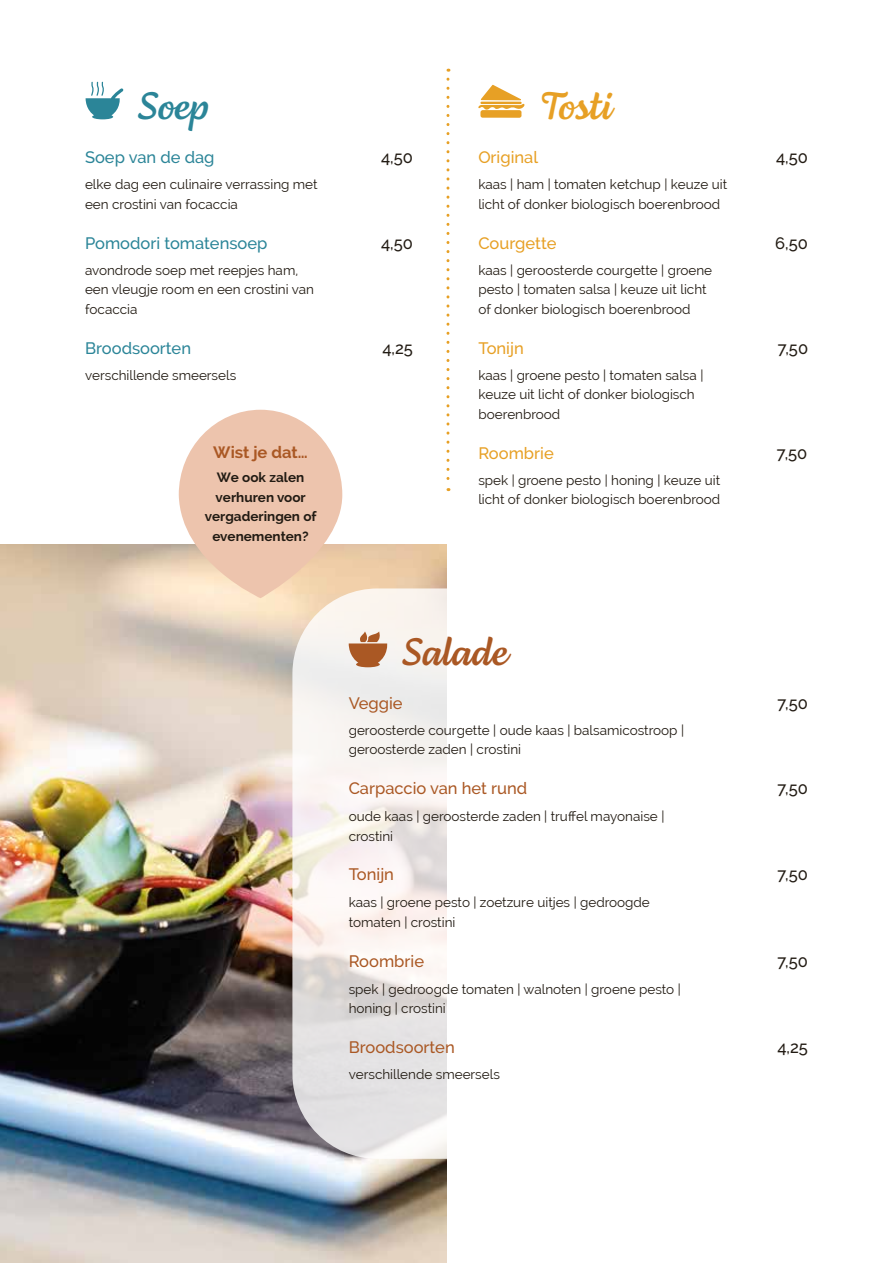
<style>
.page{position:relative;width:893px;height:1263px;background:#fff}
.page>*{position:absolute;margin:0;border:0;box-sizing:border-box;transform-origin:0 0}
.t1{font:39.45px "Lemongrass Script";color:#aa5824}
.t2{font:39.45px "Lemongrass Script";color:#e7a025}
.t3{font:39.45px "Lemongrass Script";color:#2b8598}
.t4{font:500 16.5px "Raleway";color:#aa5824}
.t5{font:500 16.5px "Raleway";color:#221b13}
.t6{font:500 16.5px "Raleway";color:#2b8598}
.t7{font:500 16.5px "Raleway";color:#e7a025}
.t8{font:700 16.5px "Raleway";color:#aa5824}
.t9{font:13.5px/19.5px "Raleway";color:#221b13}
.t10{font:700 13.5px/19.5px "Raleway";color:#221b13;text-align:center}
</style>
<div class="page">
<img style="left:0;top:544px;width:446px;height:719px">
<svg style="left:292px;top:588px;width:155px;height:571px"></svg>
<svg style="left:478px;top:85px;width:46px;height:33px"></svg>
<svg style="left:349px;top:631px;width:40px;height:36px"></svg>
<svg style="left:86px;top:82px;width:38px;height:37px"></svg>
<svg style="left:446px;top:79px;width:3px;height:412px"></svg>
<svg style="left:179px;top:410px;width:163px;height:188px;background:#efcdb8"></svg>
<h1 class="t3" style="left:137px;top:83px;width:73px">Soep</h1>
<h1 class="t2" style="left:538px;top:83px;width:75px">Tosti</h1>
<p class="t6" style="left:85px;top:148px;width:131px">Soep van de dag</p>
<p class="t5" style="left:381px;top:148px;width:33px">4,50</p>
<p class="t7" style="left:478px;top:148px;width:61px">Original</p>
<p class="t5" style="left:776px;top:148px;width:33px">4,50</p>
<p class="t9" style="left:85px;top:175px;width:234px">elke dag een culinaire verrassing met een crostini van focaccia</p>
<p class="t9" style="left:478px;top:175px;width:250px">kaas | ham | tomaten ketchup | keuze uit licht of donker biologisch boerenbrood</p>
<p class="t6" style="left:85px;top:233px;width:184px">Pomodori tomatensoep</p>
<p class="t5" style="left:381px;top:233px;width:33px">4,50</p>
<p class="t7" style="left:478px;top:233px;width:80px">Courgette</p>
<p class="t5" style="left:775px;top:233px;width:34px">6,50</p>
<p class="t9" style="left:85px;top:260px;width:230px">avondrode soep met reepjes ham, een vleugje room en een crostini van focaccia</p>
<p class="t9" style="left:478px;top:260px;width:235px">kaas | geroosterde courgette | groene pesto | tomaten salsa | keuze uit licht of donker biologisch boerenbrood</p>
<p class="t6" style="left:85px;top:338px;width:108px">Broodsoorten</p>
<p class="t5" style="left:382px;top:338px;width:32px">4,25</p>
<p class="t7" style="left:478px;top:338px;width:47px">Tonijn</p>
<p class="t5" style="left:778px;top:338px;width:32px">7,50</p>
<p class="t9" style="left:85px;top:365px;width:153px">verschillende smeersels</p>
<p class="t9" style="left:478px;top:365px;width:226px">kaas | groene pesto | tomaten salsa | keuze uit licht of donker biologisch boerenbrood</p>
<p class="t8" style="left:213px;top:443px;width:96px">Wist je dat…</p>
<p class="t10" style="left:205px;top:468px;width:113px">We ook zalen verhuren voor vergaderingen of evenementen?</p>
<p class="t7" style="left:478px;top:443px;width:77px">Roombrie</p>
<p class="t9" style="left:478px;top:470px;width:243px">spek | groene pesto | honing | keuze uit licht of donker biologisch boerenbrood</p>
<p class="t5" style="left:777px;top:443px;width:32px">7,50</p>
<h1 class="t1" style="left:402px;top:628px;width:108px">Salade</h1>
<p class="t4" style="left:349px;top:693px;width:55px">Veggie</p>
<p class="t5" style="left:777px;top:693px;width:32px">7,50</p>
<p class="t9" style="left:349px;top:720px;width:337px">geroosterde courgette | oude kaas | balsamicostroop | geroosterde zaden | crostini</p>
<p class="t4" style="left:349px;top:779px;width:180px">Carpaccio van het rund</p>
<p class="t5" style="left:777px;top:779px;width:32px">7,50</p>
<p class="t9" style="left:349px;top:807px;width:317px">oude kaas | geroosterde zaden | truffel mayonaise | crostini</p>
<p class="t4" style="left:349px;top:865px;width:47px">Tonijn</p>
<p class="t5" style="left:777px;top:865px;width:32px">7,50</p>
<p class="t9" style="left:349px;top:893px;width:303px">kaas | groene pesto | zoetzure uitjes | gedroogde tomaten | crostini</p>
<p class="t4" style="left:349px;top:951px;width:77px">Roombrie</p>
<p class="t5" style="left:777px;top:951px;width:32px">7,50</p>
<p class="t9" style="left:349px;top:979px;width:334px">spek | gedroogde tomaten | walnoten | groene pesto | honing | crostini</p>
<p class="t4" style="left:349px;top:1037px;width:108px">Broodsoorten</p>
<p class="t5" style="left:777px;top:1037px;width:32px">4,25</p>
<p class="t9" style="left:349px;top:1064px;width:153px">verschillende smeersels</p>
</div>
